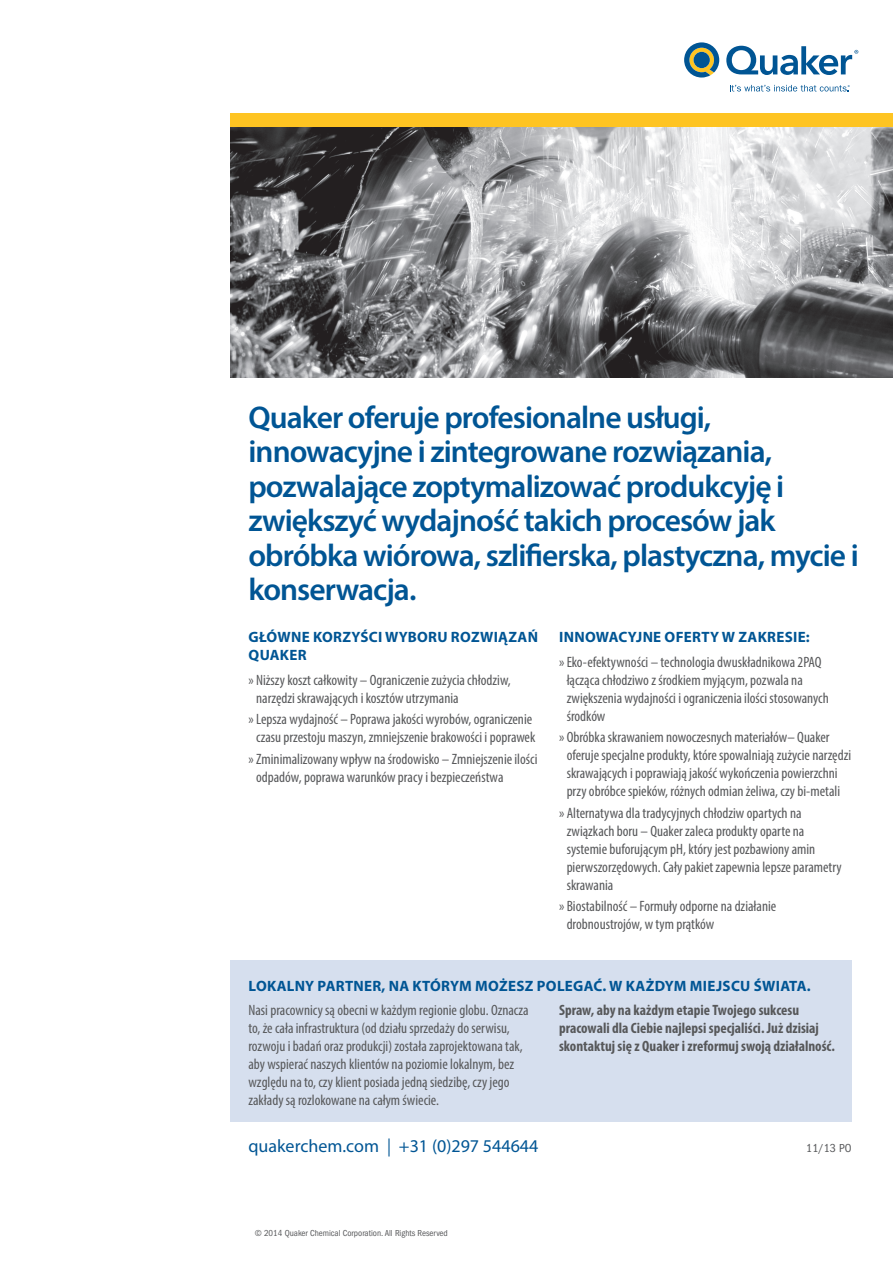
<style>
.page{position:relative;width:893px;height:1263px;background:#fff}
.page>*{position:absolute;margin:0;border:0;box-sizing:border-box;transform-origin:0 0}
.t1{font:600 31.5px/34.5px "Myriad Pro";letter-spacing:-.03em;color:#005594}
.t2{font:18px "Myriad Pro";color:#005594}
.t3{font:condensed 15px/18px "Myriad Pro";color:#57585a}
.t4{font:700 condensed 15px/18px "Myriad Pro";color:#57585a}
.t5{font:700 15px/18px "Myriad Pro";letter-spacing:.02em;color:#005594}
.t6{font:condensed 12px "ITC Franklin Gothic Std";color:#57585a}
.t7{font:condensed 9px "ITC Franklin Gothic Std";color:#57585a}
.s1{font-family:"ITC Franklin Gothic Std"}
</style>
<div class="page">
<div style="left:230px;top:961px;width:621px;height:161px;background:#d6dfee"></div>
<img style="left:230px;top:127px;width:663px;height:250px">
<div style="left:230px;top:113px;width:663px;height:14px;background:#fec422"></div>
<svg style="left:684px;top:42px;width:35px;height:36px"></svg>
<div style="left:693px;top:52px;width:17px;height:16px;background:#005594;border-radius:50%"></div>
<svg style="left:726px;top:46px;width:132px;height:29px"></svg>
<svg style="left:730px;top:85px;width:120px;height:6px"></svg>
<h1 class="t1" style="left:248px;top:399px;width:612px">Quaker oferuje profesionalne usługi, innowacyjne i zintegrowane rozwiązania, pozwalające zoptymalizować produkcyję i zwiększyć wydajność takich procesów jak obróbka wiórowa, szlifierska, plastyczna, mycie i konserwacja.</h1>
<p class="t5" style="left:249px;top:628px;width:291px">GŁÓWNE KORZYŚCI WYBORU ROZWIĄZAŃ<br>QUAKER</p>
<p class="t3" style="left:256px;top:671px;width:256px;text-indent:-8px">» Niższy koszt całkowity – Ograniczenie zużycia chłodziw, narzędzi skrawających i kosztów utrzymania</p>
<p class="t3" style="left:248px;top:710px;width:288px;text-align:center">» Lepsza wydajność – Poprawa jakości wyrobów, ograniczenie czasu przestoju maszyn, zmniejszenie brakowości i poprawek</p>
<p class="t3" style="left:256px;top:749px;width:283px;text-indent:-8px">» Zminimalizowany wpływ na środowisko – Zmniejszenie ilości odpadów, poprawa warunków pracy i bezpieczeństwa</p>
<p class="t5" style="left:559px;top:628px;width:252px">INNOWACYJNE OFERTY W ZAKRESIE:</p>
<p class="t3" style="left:567px;top:653px;width:264px;text-indent:-8px">» Eko-efektywności – technologia dwuskładnikowa 2PAQ łącząca chłodziwo z środkiem myjącym, pozwala na zwiększenia wydajności i ograniczenia ilości stosowanych środków</p>
<p class="t3" style="left:567px;top:728px;width:286px;text-indent:-8px">» Obróbka skrawaniem nowoczesnych materiałów– Quaker oferuje specjalne produkty, które spowalniają zużycie narzędzi skrawających i poprawiają jakość wykończenia powierzchni przy obróbce spieków, różnych odmian żeliwa, czy bi-metali</p>
<p class="t3" style="left:567px;top:803px;width:277px;text-indent:-8px">» Alternatywa dla tradycyjnych chłodziw opartych na związkach boru – Quaker zaleca produkty oparte na systemie buforującym pH, który jest pozbawiony amin pierwszorzędowych. Cały pakiet zapewnia lepsze parametry skrawania</p>
<p class="t3" style="left:567px;top:897px;width:211px;text-indent:-8px">» Biostabilność – Formuły odporne na działanie drobnoustrojów, w tym prątków</p>
<p class="t5" style="left:249px;top:976px;width:563px">LOKALNY PARTNER, NA KTÓRYM MOŻESZ POLEGAĆ. W KAŻDYM MIEJSCU ŚWIATA.</p>
<p class="t3" style="left:248px;top:1001px;width:282px">Nasi pracownicy są obecni w każdym regionie globu. Oznacza to, że cała infrastruktura (od działu sprzedaży do serwisu, rozwoju i badań oraz produkcji) została zaprojektowana tak, aby wspierać naszych klientów na poziomie lokalnym, bez względu na to, czy klient posiada jedną siedzibę, czy jego zakłady są rozlokowane na całym świecie.</p>
<p class="t4" style="left:559px;top:1001px;width:277px">Spraw, aby na każdym etapie Twojego sukcesu pracowali dla Ciebie najlepsi specjaliści. Już dzisiaj skontaktuj się z Quaker i zreformuj swoją działalność.</p>
<p class="t2" style="left:248px;top:1135px;width:291px">quakerchem.com <span class="s1">|</span> +31 (0)297 544644</p>
<p class="t6" style="left:806px;top:1141px;width:47px">11/13 PO</p>
<p class="t7" style="left:255px;top:1228px;width:195px">© 2014 Quaker Chemical Corporation. All Rights Reserved</p>
</div>
